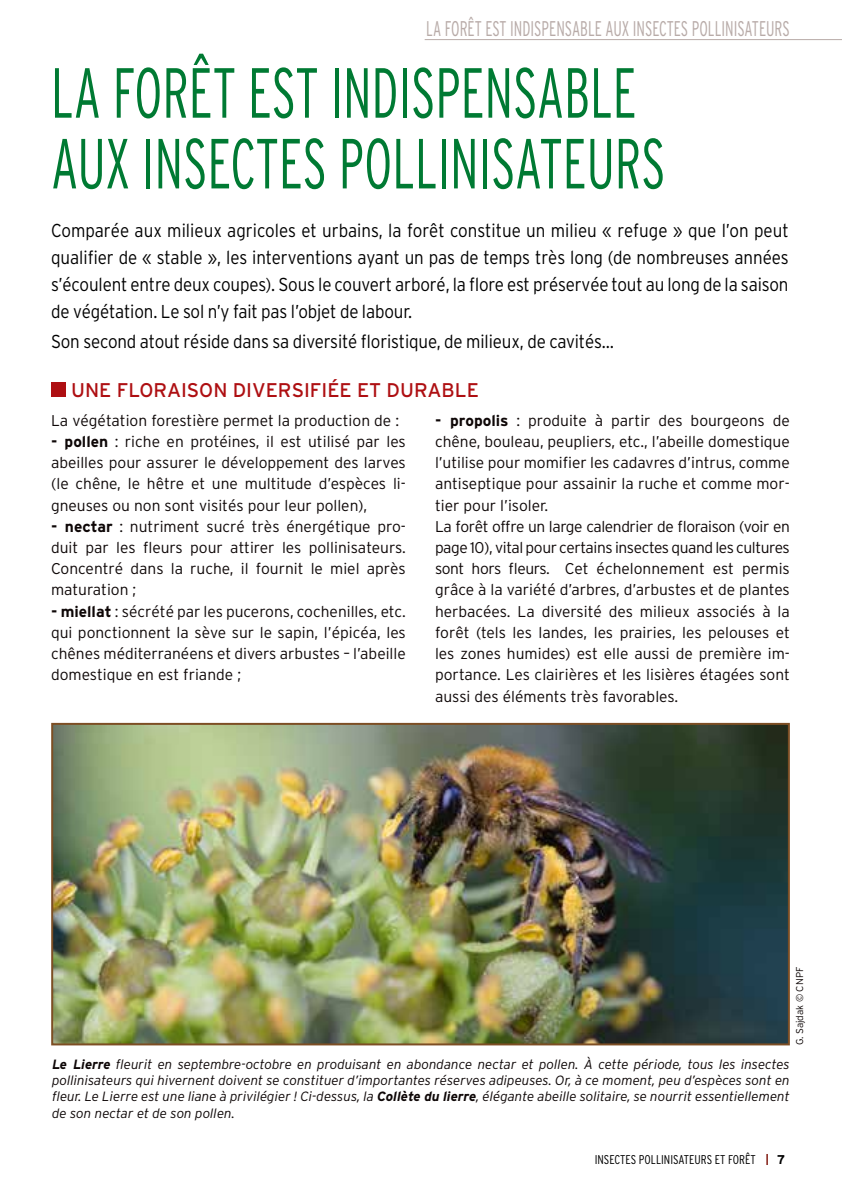
<style>
.page{position:relative;width:842px;height:1191px;background:#fff}
.page>*{position:absolute;margin:0;border:0;box-sizing:border-box;transform-origin:0 0}
.t1{font:300 condensed 70.8px/70.8px "Interstate";color:#007a33;scale:.8 1}
.t2{font:300 condensed 21.2px "Interstate";color:#b8aba8;scale:.8 1}
.t3{font:19.8px "Interstate";color:#ae0f12}
.t4{font:300 18.6px/26.8px "Interstate";letter-spacing:-.01em;color:#000;text-align:justify;scale:.91 1}
.t5{font:300 15.6px/21.2px "Interstate";color:#0e0707;text-align:justify}
.t6{font:italic 300 13.4px/16.4px "Interstate";color:#0e0707;text-align:justify}
.t7{font:300 condensed 12.8px "Interstate";color:#000}
.t8{font:700 12.8px "Interstate";color:#000}
.t9{font:300 9.8px "Interstate";color:#0e0707}
.s1{font-weight:700}
</style>
<div class="page">
<svg style="left:766px;top:1154px;width:2px;height:11px"></svg>
<div style="left:51px;top:382px;width:15px;height:15px;background:#ae0f12"></div>
<hr style="left:425px;top:39px;width:417px;height:1px;background:#b8aba8">
<img style="left:54px;top:726px;width:733px;height:316px">
<div style="left:51px;top:723px;width:739px;height:322px;border:2px solid #7d4e24"></div>
<h2 class="t2" style="left:426px;top:17px;width:456px">LA FORÊT EST INDISPENSABLE AUX INSECTES POLLI NISATEURS</h2>
<h1 class="t1" style="left:51px;top:57px;width:770px">LA FORÊT EST INDISPENSABLE<br>AUX INSECTES POLLI NISATEURS</h1>
<p class="t4" style="left:51px;top:217px;width:812px">Comparée aux milieux agricoles et urbains, la forêt constitue un milieu « refuge » que l’on peut qualifier de « stable », les interventions ayant un pas de temps très long (de nombreuses années s’écoulent entre deux coupes). Sous le couvert arboré, la flore est préservée tout au long de la saison de végétation. Le sol n’y fait pas l’objet de labour.</p>
<p class="t4" style="left:51px;top:328px;width:620px">Son second atout réside dans sa diversité floristique, de milieux, de cavités…</p>
<p class="t3" style="left:71px;top:379px;width:58px">UNE FLORAI</p>
<p class="t3" style="left:187px;top:379px;width:127px">SON DIVERSIFIÉE</p>
<p class="t3" style="left:357px;top:379px;width:44px">ET DURA</p>
<p class="t3" style="left:442px;top:379px;width:25px">BLE</p>
<p class="t5" style="left:435px;top:409px;width:356px;text-align:left"><span class="s1">- propolis</span> : produite à partir des bourgeons de chêne, bouleau, peupliers, etc., l’abeille domestique l’utilise pour momifier les cadavres d’intrus, comme antiseptique pour assainir la ruche et comme mor&shy;tier pour l’isoler.<br>La forêt offre un large calendrier de floraison (voir en page 10), vital pour certains insectes quand les cultures sont hors fleurs. Cet échelonnement est permis grâce à la variété d’arbres, d’arbustes et de plantes herbacées. La diversité des milieux associés à la forêt (tels les landes, les prairies, les pelouses et les zones humides) est elle aussi de première im&shy;portance. Les clairières et les lisières étagées sont aussi des éléments très favorables.</p>
<p class="t5" style="left:51px;top:409px;width:350px">La végétation forestière permet la production de :</p>
<p class="t5" style="left:51px;top:430px;width:356px"><span class="s1">- pollen</span> : riche en protéines, il est utilisé par les abeilles pour assurer le développement des larves (le chêne, le hêtre et une multitude d’espèces li&shy;gneuses ou non sont visités pour leur pollen),</p>
<p class="t5" style="left:51px;top:515px;width:356px"><span class="s1">- nectar</span> : nutriment sucré très énergétique pro&shy;duit par les fleurs pour attirer les pollinisateurs.<br>Concentré dans la ruche, il fournit le miel après maturation ;</p>
<p class="t5" style="left:51px;top:600px;width:356px"><span class="s1">- miellat</span> : sécrété par les pucerons, cochenilles, etc. qui ponctionnent la sève sur le sapin, l’épicéa, les chênes méditerranéens et divers arbustes – l’abeille domestique en est friande ;</p>
<p class="t9" style="left:794px;top:1045px;width:80px;rotate:-90deg">G. Sajdak © CNPF</p>
<p class="t6" style="left:52px;top:1055px;width:739px"><span class="s1">Le Lierre</span> fleurit en septembre-octobre en produisant en abondance nectar et pollen. À cette période, tous les insectes pollinisateurs qui hivernent doivent se constituer d’importantes réserves adipeuses. Or, à ce moment, peu d’espèces sont en fleur. Le Lierre est une liane à privilégier ! Ci-dessus, la <span class="s1">Collète du lierre</span>, élégante abeille solitaire, se nourrit essentiellement de son nectar et de son pollen.</p>
<p class="t7" style="left:595px;top:1151px;width:163px">INSECTES POLLI NISATEURS ET FORÊT</p>
<p class="t8" style="left:777px;top:1152px;width:10px">7</p>
</div>
